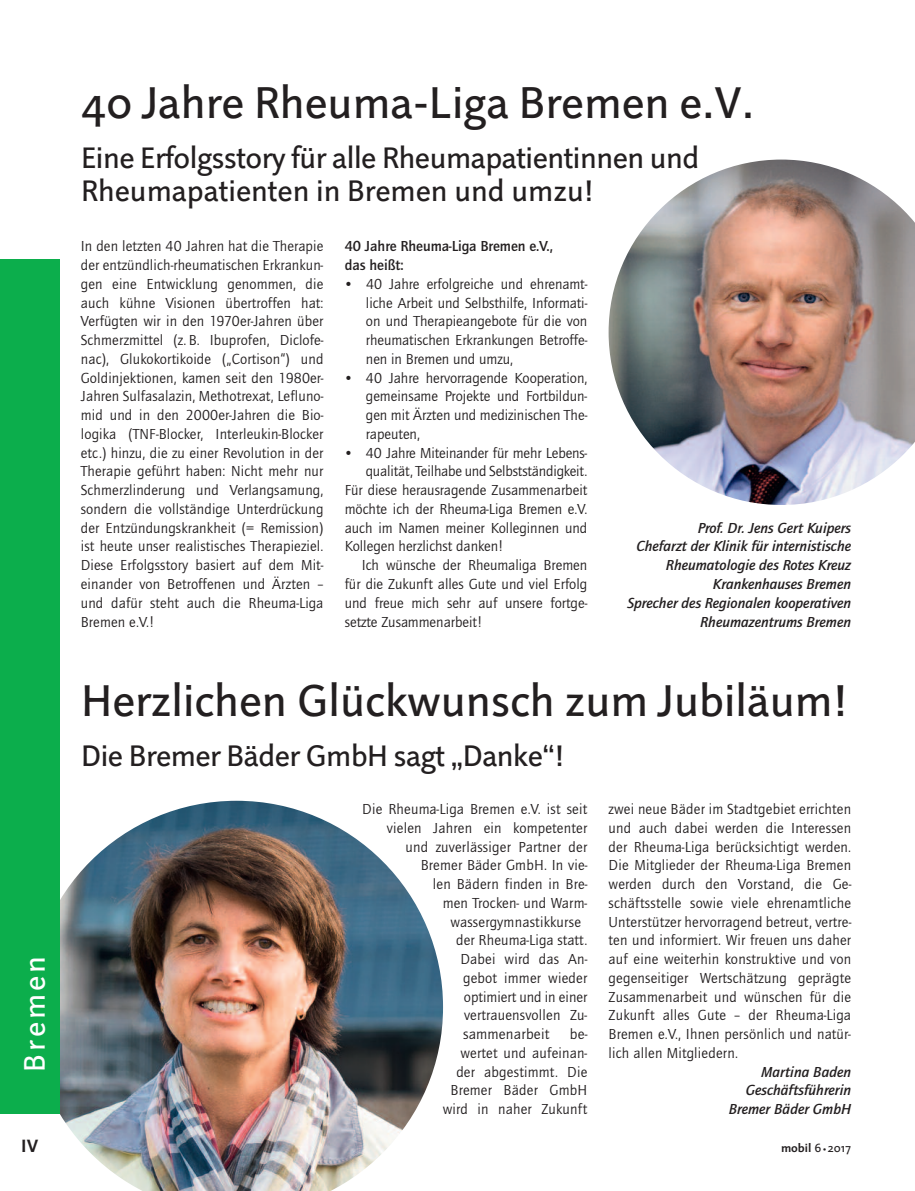
<style>
.page{position:relative;width:915px;height:1191px;background:#fff}
.page>*{position:absolute;margin:0;border:0;box-sizing:border-box;transform-origin:0 0}
.t1{font:45px "Linotype Projekt";color:#231f20}
.t2{font:30px/33px "Linotype Projekt";letter-spacing:-.015em;color:#231f20}
.t3{font:30px "Linotype Projekt";letter-spacing:.1em;color:#fff}
.t4{font:700 18px "Linotype Projekt";color:#231f20}
.t5{font:15px/18.8px "Quay Sans ITC";color:#231f20;text-align:justify}
.t6{font:italic 500 15px/18.8px "Quay Sans ITC";color:#231f20;text-align:right}
.t7{font:500 15px/18.8px "Quay Sans ITC";color:#231f20}
.t8{font:700 12px "Linotype Projekt";color:#231f20}
.s1{font-weight:400}
.s2{font-weight:400;font-size:9px}
</style>
<div class="page">
<img style="left:60px;top:800px;width:383px;height:391px">
<img style="left:608px;top:160px;width:306px;height:345px">
<div style="left:0;top:259px;width:60px;height:855px;background:#0cae4c"></div>
<h1 class="t1" style="left:81px;top:87px;width:674px">40 Jahre Rheuma-Liga Bremen e.V.</h1>
<h2 class="t2" style="left:81px;top:145px;width:619px">Eine Erfolgsstory für alle Rheumapatientinnen und<br>Rheumapatienten in Bremen und umzu!</h2>
<p class="t5" style="left:81px;top:238px;width:244px">In den letzten 40 Jahren hat die Therapie der entzündlich-rheumatischen Erkrankun&shy;gen eine Entwicklung genommen, die auch kühne Visionen übertroffen hat:<br>Verfügten wir in den 1970er-Jahren über Schmerzmittel (z. B. Ibuprofen, Diclofe&shy;nac), Glukokortikoide („Cortison“) und Goldinjektionen, kamen seit den 1980er-Jahren Sulfasalazin, Methotrexat, Lefluno&shy;mid und in den 2000er-Jahren die Bio&shy;logika (TNF-Blocker, Interleukin-Blocker etc.) hinzu, die zu einer Revolution in der Therapie geführt haben: Nicht mehr nur Schmerzlinderung und Verlangsamung, sondern die vollständige Unterdrückung der Entzündungskrankheit (= Remission) ist heute unser realistisches Therapieziel.<br>Diese Erfolgsstory basiert auf dem Mit&shy;einander von Betroffenen und Ärzten – und dafür steht auch die Rheuma-Liga Bremen e.V.!</p>
<p class="t7" style="left:344px;top:238px;width:210px">40 Jahre Rheuma-Liga Bremen e.V., das heißt:</p>
<p class="t5" style="left:366px;top:276px;width:223px;text-indent:-21px">• 40 Jahre erfolgreiche und ehrenamt&shy;liche Arbeit und Selbsthilfe, Informati&shy;on und Therapieangebote für die von rheumatischen Erkrankungen Betroffe&shy;nen in Bremen und umzu,</p>
<p class="t5" style="left:366px;top:369px;width:223px;text-indent:-21px">• 40 Jahre hervorragende Kooperation, gemeinsame Projekte und Fortbildun&shy;gen mit Ärzten und medizinischen The&shy;rapeuten,</p>
<p class="t5" style="left:344px;top:444px;width:244px">• 40 Jahre Miteinander für mehr Lebens-</p>
<p class="t5" style="left:366px;top:463px;width:223px">qualität, Teilhabe und Selbstständigkeit.</p>
<p class="t5" style="left:344px;top:482px;width:244px">Für diese herausragende Zusammenarbeit</p>
<p class="t5" style="left:344px;top:501px;width:244px">möchte ich der Rheuma-Liga Bremen e.V.</p>
<p class="t5" style="left:344px;top:519px;width:244px">auch im Namen meiner Kolleginnen und</p>
<p class="t5" style="left:344px;top:538px;width:160px">Kollegen herzlichst danken!</p>
<p class="t5" style="left:361px;top:557px;width:227px">Ich wünsche der Rheumaliga Bremen</p>
<p class="t5" style="left:344px;top:576px;width:244px">für die Zukunft alles Gute und viel Erfolg</p>
<p class="t5" style="left:344px;top:594px;width:244px">und freue mich sehr auf unsere fortge-</p>
<p class="t5" style="left:344px;top:613px;width:139px">setzte Zusammenarbeit!</p>
<p class="t6" style="left:627px;top:519px;width:225px">Prof. Dr. Jens Gert Kuipers<br>Chefarzt der Klinik für internistische<br>Rheumatologie des Rotes Kreuz<br>Krankenhauses Bremen<br>Sprecher des Regionalen kooperativen<br>Rheumazentrums Bremen</p>
<h2 class="t3" style="left:24px;top:1071px;width:117px;rotate:-90deg">Bremen</h2>
<h1 class="t1" style="left:81px;top:685px;width:767px">Herzlichen Glückwunsch zum Jubiläum!</h1>
<h2 class="t2" style="left:81px;top:743px;width:484px">Die Bremer Bäder GmbH sagt „Danke“!</h2>
<p class="t5" style="left:362px;top:801px;width:226px">Die Rheuma-Liga Bremen e.V. ist seit</p>
<p class="t5" style="left:386px;top:819px;width:202px">vielen Jahren ein kompetenter</p>
<p class="t5" style="left:405px;top:838px;width:183px">und zuverlässiger Partner der</p>
<p class="t5" style="left:420px;top:857px;width:168px">Bremer Bäder GmbH. In vie-</p>
<p class="t5" style="left:433px;top:876px;width:156px">len Bädern finden in Bre-</p>
<p class="t5" style="left:442px;top:894px;width:146px">men Trocken- und Warm-</p>
<p class="t5" style="left:450px;top:913px;width:132px">wassergymnastikkurse</p>
<p class="t5" style="left:456px;top:932px;width:132px">der Rheuma-Liga statt.</p>
<p class="t5" style="left:460px;top:951px;width:128px">Dabei wird das An-</p>
<p class="t5" style="left:463px;top:969px;width:126px">gebot immer wieder</p>
<p class="t5" style="left:464px;top:988px;width:125px">optimiert und in einer</p>
<p class="t5" style="left:464px;top:1007px;width:125px">vertrauensvollen Zu-</p>
<p class="t5" style="left:463px;top:1026px;width:88px">sammenarbeit</p>
<p class="t5" style="left:442px;top:1026px;width:146px;text-align:right">be-<br>wertet und aufeinan&shy;der abgestimmt. Die<br>Bremer Bäder GmbH wird in naher Zukunft</p>
<p class="t5" style="left:608px;top:801px;width:244px">zwei neue Bäder im Stadtgebiet errichten und auch dabei werden die Interessen der Rheuma-Liga berücksichtigt werden.<br>Die Mitglieder der Rheuma-Liga Bremen werden durch den Vorstand, die Ge&shy;schäftsstelle sowie viele ehrenamtliche Unterstützer hervorragend betreut, vertre&shy;ten und informiert. Wir freuen uns daher auf eine weiterhin konstruktive und von gegenseitiger Wertschätzung geprägte Zusammenarbeit und wünschen für die Zukunft alles Gute – der Rheuma-Liga Bremen e.V., Ihnen persönlich und natür&shy;lich allen Mitgliedern.</p>
<p class="t6" style="left:728px;top:1063px;width:124px">Martina Baden<br>Geschäftsführerin<br>Bremer Bäder GmbH</p>
<p class="t4" style="left:21px;top:1139px;width:19px">IV</p>
<p class="t8" style="left:780px;top:1143px;width:72px">mobil <span class="s1">6</span> <span class="s2">•</span><span class="s1">2017</span></p>
</div>
